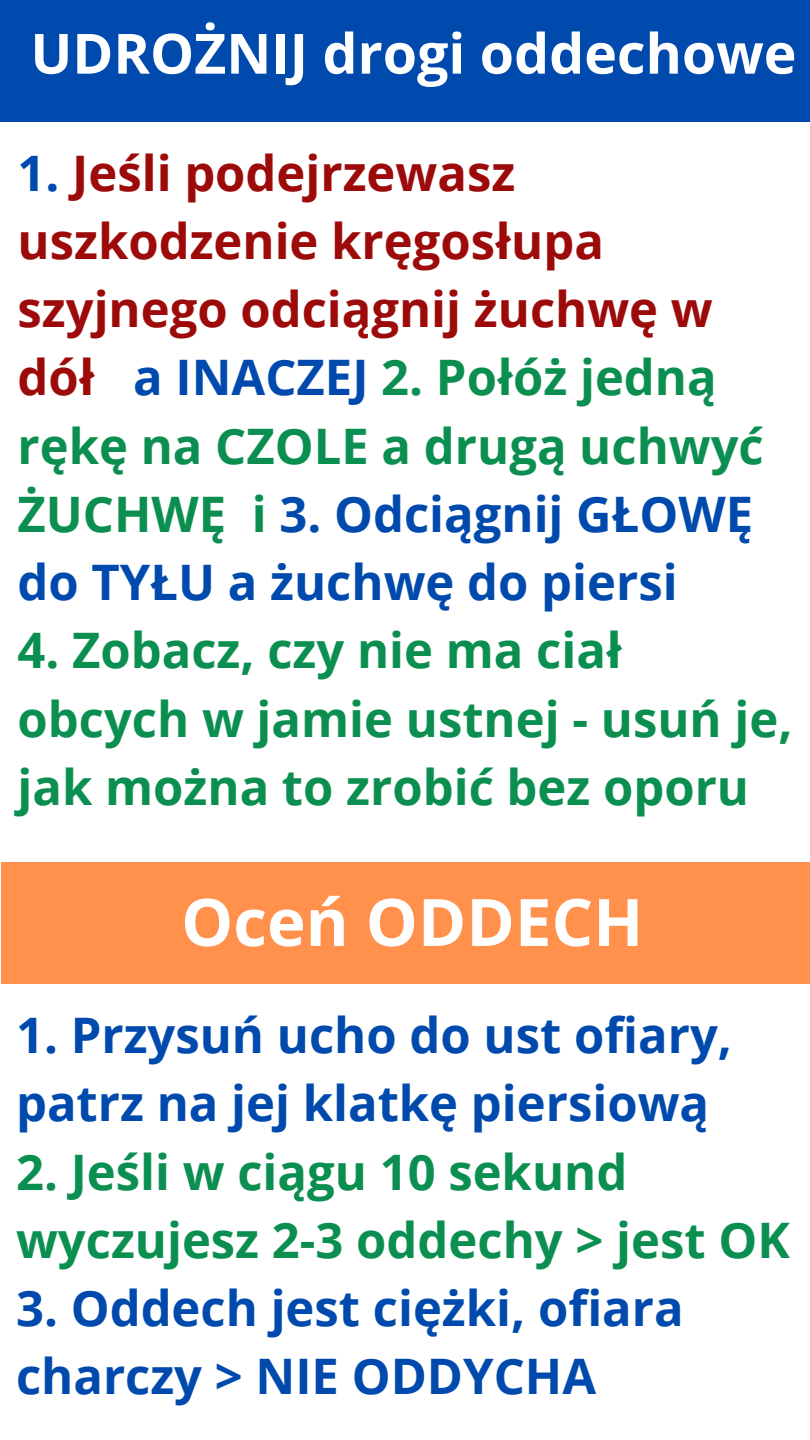
<style>
.page{position:relative;width:810px;height:1440px;background:#fff}
.page>*{position:absolute;margin:0;border:0;box-sizing:border-box;transform-origin:0 0}
.t1{font:700 65.5px "Open Sans";color:#fff}
.t2{font:700 55.5px "Open Sans";color:#fff}
.t3{font:700 49px/68.2px "Open Sans";color:#9d0a0a}
.t4{font:700 49px/68.2px "Open Sans";color:#0b8f50}
.t5{font:700 49px/68.2px "Open Sans";color:#004aad}
.s1{color:#004aad}
.s2{color:#0b8f50}
</style>
<div class="page">
<div style="left:0;top:0;width:810px;height:121px;background:#004aad"></div>
<div style="left:1px;top:862px;width:809px;height:122px;background:#ff914d"></div>
<h1 class="t2" style="left:30px;top:14px;width:768px">UDROŻNIJ drogi oddechowe</h1>
<h2 class="t3" style="left:18px;top:137px;width:748px"><span class="s1">1.</span> Jeśli podejrzewasz uszkodzenie kręgosłupa szyjnego odciągnij żuchwę w dół <span class="s1">a INACZEJ</span> <span class="s2">2. Połóż jedną rękę na CZOLE a drugą uchwyć<br>ŻUCHWĘ i</span> <span class="s1">3. Odciągnij GŁOWĘ do TYŁU a żuchwę do piersi</span></h2>
<p class="t4" style="left:18px;top:615px;width:777px">4. Zobacz, czy nie ma ciał obcych w jamie ustnej - usuń je, jak można to zrobić bez oporu</p>
<p class="t1" style="left:181px;top:876px;width:464px">Oceń ODDECH</p>
<p class="t5" style="left:16px;top:1000px;width:718px">1. Przysuń ucho do ust ofiary, patrz na jej klatkę piersiową</p>
<p class="t4" style="left:16px;top:1136px;width:775px">2. Jeśli w ciągu 10 sekund wyczujesz 2-3 oddechy &gt; jest OK</p>
<p class="t5" style="left:16px;top:1273px;width:669px">3. Oddech jest ciężki, ofiara charczy &gt; NIE ODDYCHA</p>
</div>
